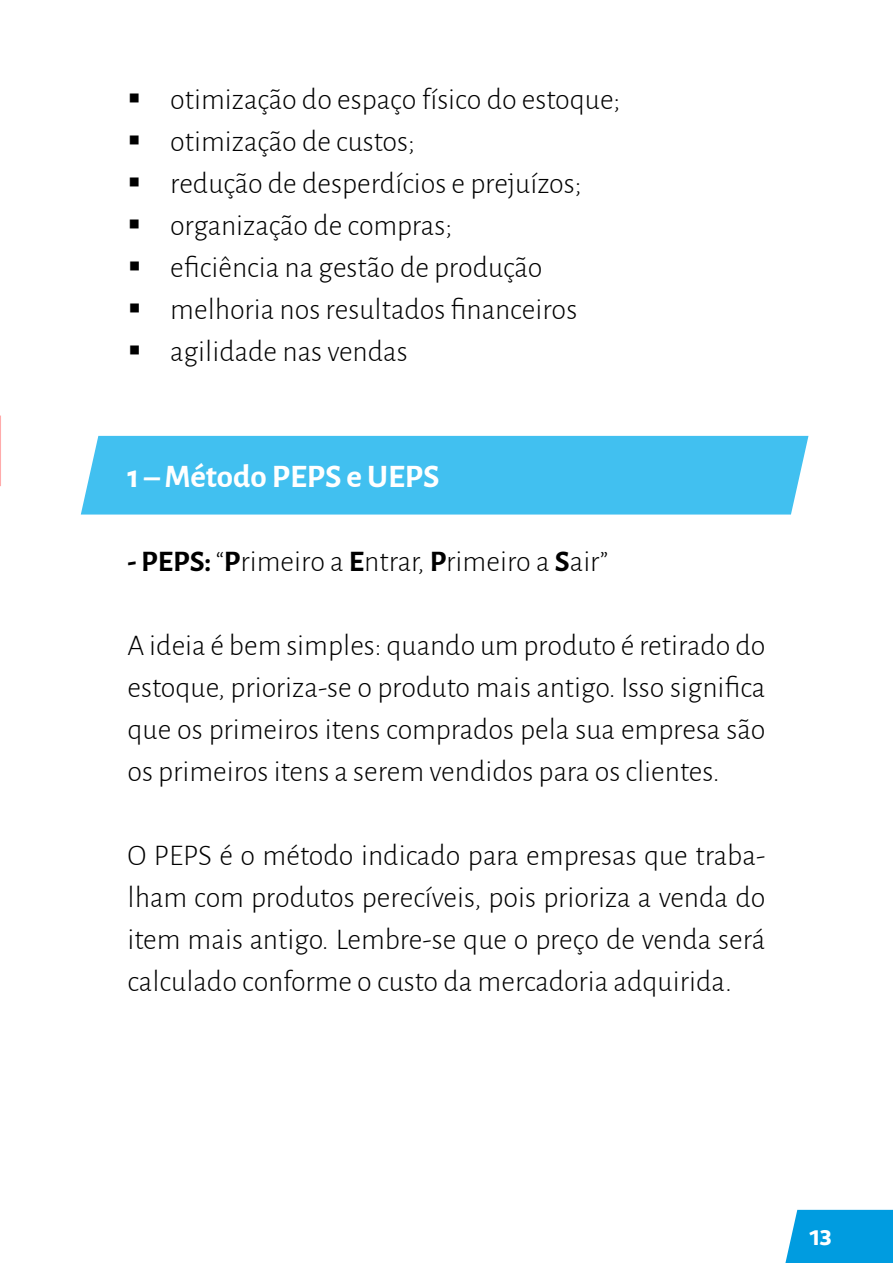
<style>
.page{position:relative;width:893px;height:1263px;background:#fff}
.page>*{position:absolute;margin:0;border:0;box-sizing:border-box;transform-origin:0 0}
.t1{font:700 33px "Alegreya Sans";color:#fff}
.t2{font:300 30px/42px "Alegreya Sans";color:#000;text-align:justify}
.t3{font:900 21px "Campuni";color:#fff}
.s1{font-weight:700}
</style>
<div class="page">
<div style="left:81px;top:436px;width:727px;height:78px;background:#41c0f0"></div>
<div style="left:785px;top:1210px;width:108px;height:53px;background:#009ce0"></div>
<hr style="left:0;top:416px;width:1px;height:70px;background:#ffabab">
<p class="t2" style="left:128px;top:77px;width:494px">▪ otimização do espaço físico do estoque;</p>
<p class="t2" style="left:128px;top:119px;width:289px">▪ otimização de custos;</p>
<p class="t2" style="left:128px;top:161px;width:456px">▪ redução de desperdícios e prejuízos;</p>
<p class="t2" style="left:128px;top:203px;width:326px">▪ organização de compras;</p>
<p class="t2" style="left:128px;top:245px;width:416px">▪ eficiência na gestão de produção</p>
<p class="t2" style="left:128px;top:287px;width:451px">▪ melhoria nos resultados financeiros</p>
<p class="t2" style="left:128px;top:329px;width:282px">▪ agilidade nas vendas</p>
<p class="t1" style="left:128px;top:452px;width:314px">1 – Método PEPS e UEPS</p>
<p class="t2" style="left:128px;top:539px;width:482px"><span class="s1">- PEPS:</span> “<span class="s1">P</span>rimeiro a <span class="s1">E</span>ntrar, <span class="s1">P</span>rimeiro a <span class="s1">S</span>air”</p>
<p class="t2" style="left:128px;top:623px;width:639px">A ideia é bem simples: quando um produto é retirado do estoque, prioriza-se o produto mais antigo. Isso significa que os primeiros itens comprados pela sua empresa são os primeiros itens a serem vendidos para os clientes.</p>
<p class="t2" style="left:128px;top:833px;width:639px">O PEPS é o método indicado para empresas que traba&shy;lham com produtos perecíveis, pois prioriza a venda do item mais antigo. Lembre-se que o preço de venda será calculado conforme o custo da mercadoria adquirida.</p>
<p class="t3" style="left:809px;top:1223px;width:25px">13</p>
</div>
